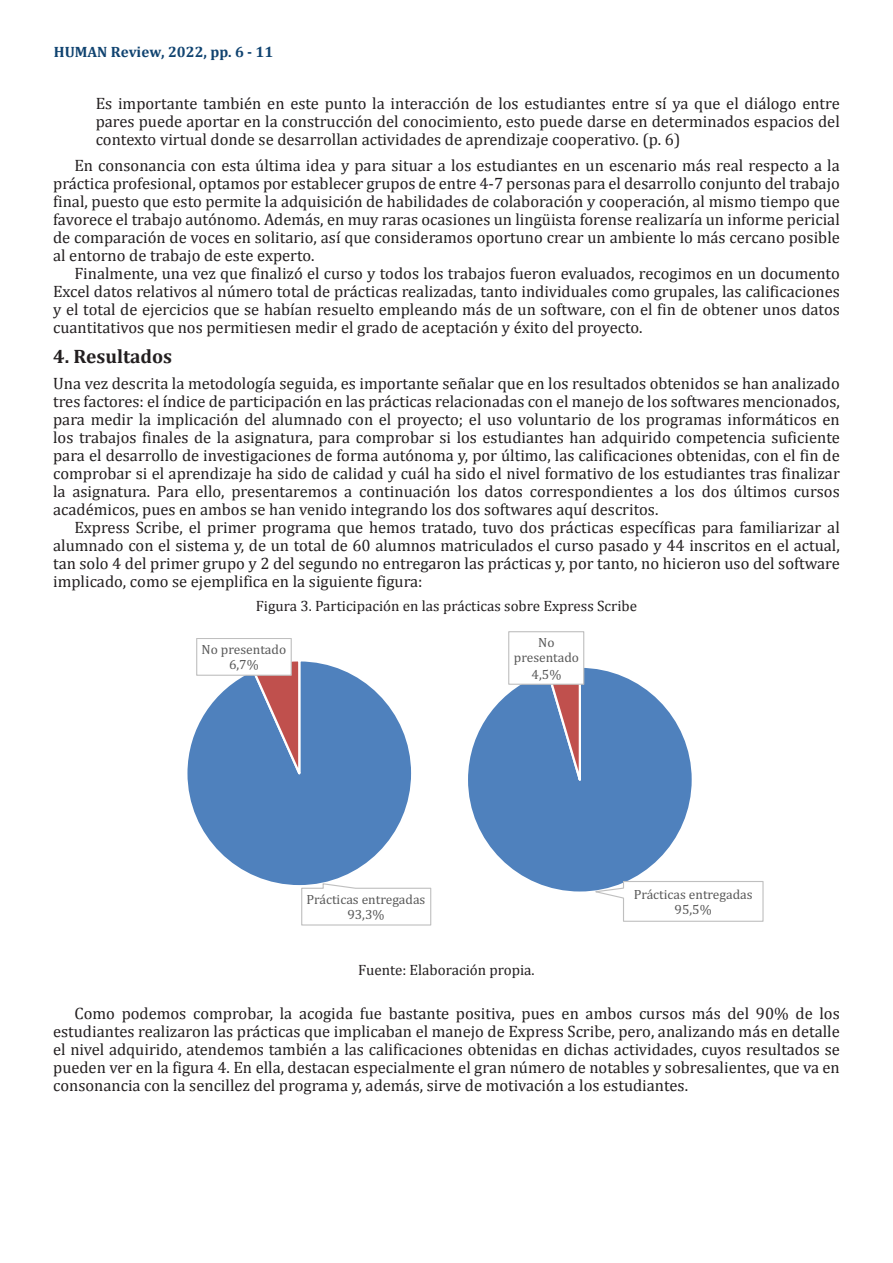
<style>
.page{position:relative;width:893px;height:1263px;background:#fff}
.page>*{position:absolute;margin:0;border:0;box-sizing:border-box;transform-origin:0 0}
.Titulo_1{font:700 19.5px "Cambria";color:#231f20}
.Parrafos-siguientes{font:16.5px/18px "Cambria";color:#231f20;text-align:justify}
.Parrafo-Arranque{font:16.5px/18px "Cambria";color:#231f20;text-align:justify}
.Citas{font:16.5px/18px "Cambria";color:#231f20;text-align:justify}
.Fuente-Tablas{font:15px "Cambria";color:#231f20}
.t1{font:700 15px "Cambria";color:#104370}
.t2{font:13.5px/15px "Cambria";color:#595959;text-align:center}
.s1{font-style:inherit}
</style>
<div class="page">
<svg style="left:187px;top:661px;width:225px;height:225px"></svg>
<svg style="left:301px;top:882px;width:131px;height:44px"></svg>
<svg style="left:196px;top:638px;width:106px;height:146px"></svg>
<svg style="left:468px;top:668px;width:224px;height:224px"></svg>
<svg style="left:589px;top:880px;width:175px;height:42px"></svg>
<svg style="left:508px;top:631px;width:77px;height:164px"></svg>
<p class="t1" style="left:54px;top:41px;width:221px">HUMAN Review, 2022<span class="s1">, pp. 6 - 11</span></p>
<p class="Citas" style="left:96px;top:94px;width:746px">Es importante también en este punto la interacción de los estudiantes entre sí ya que el diálogo entre pares puede aportar en la construcción del conocimiento, esto puede darse en determinados espacios del contexto virtual donde se desarrollan actividades de aprendizaje cooperativo. (p. 6)</p>
<p class="Parrafos-siguientes" style="left:53px;top:156px;width:788px;text-indent:21px">En consonancia con esta última idea y para situar a los estudiantes en un escenario más real respecto a la práctica profesional, optamos por establecer grupos de entre 4-7 personas para el desarrollo conjunto del trabajo final, puesto que esto permite la adquisición de habilidades de colaboración y cooperación, al mismo tiempo que favorece el trabajo autónomo. Además, en muy raras ocasiones un lingüista forense realizaría un informe pericial de comparación de voces en solitario, así que consideramos oportuno crear un ambiente lo más cercano posible al entorno de trabajo de este experto.</p>
<p class="Parrafos-siguientes" style="left:53px;top:264px;width:788px;text-indent:21px">Finalmente, una vez que finalizó el curso y todos los trabajos fueron evaluados, recogimos en un documento Excel datos relativos al número total de prácticas realizadas, tanto individuales como grupales, las calificaciones y el total de ejercicios que se habían resuelto empleando más de un software, con el fin de obtener unos datos cuantitativos que nos permitiesen medir el grado de aceptación y éxito del proyecto.</p>
<p class="Titulo_1" style="left:53px;top:342px;width:121px">4. Resultados</p>
<p class="Parrafo-Arranque" style="left:53px;top:374px;width:788px">Una vez descrita la metodología seguida, es importante señalar que en los resultados obtenidos se han analizado tres factores: el índice de participación en las prácticas relacionadas con el manejo de los softwares mencionados, para medir la implicación del alumnado con el proyecto; el uso voluntario de los programas informáticos en los trabajos finales de la asignatura, para comprobar si los estudiantes han adquirido competencia suficiente para el desarrollo de investigaciones de forma autónoma y, por último, las calificaciones obtenidas, con el fin de comprobar si el aprendizaje ha sido de calidad y cuál ha sido el nivel formativo de los estudiantes tras finalizar la asignatura. Para ello, presentaremos a continuación los datos correspondientes a los dos últimos cursos académicos, pues en ambos se han venido integrando los dos softwares aquí descritos.</p>
<p class="Parrafos-siguientes" style="left:53px;top:518px;width:788px;text-indent:21px">Express Scribe, el primer programa que hemos tratado, tuvo dos prácticas específicas para familiarizar al alumnado con el sistema y, de un total de 60 alumnos matriculados el curso pasado y 44 inscritos en el actual, tan solo 4 del primer grupo y 2 del segundo no entregaron las prácticas y, por tanto, no hicieron uso del software implicado, como se ejemplifica en la siguiente figura:</p>
<p class="Fuente-Tablas" style="left:256px;top:596px;width:383px">Figura 3. Participación en las prácticas sobre Express Scribe</p>
<p class="t2" style="left:202px;top:642px;width:86px">No presentado<br>6,7%</p>
<p class="t2" style="left:306px;top:892px;width:120px">Prácticas entregadas<br>93,3%</p>
<p class="t2" style="left:514px;top:635px;width:67px">No presentado</p>
<p class="t2" style="left:532px;top:667px;width:31px">4,5%</p>
<p class="t2" style="left:634px;top:886px;width:120px">Prácticas entregadas<br>95,5%</p>
<p class="Fuente-Tablas" style="left:358px;top:960px;width:178px">Fuente: Elaboración propia.</p>
<p class="Parrafos-siguientes" style="left:53px;top:1004px;width:788px;text-indent:21px">Como podemos comprobar, la acogida fue bastante positiva, pues en ambos cursos más del 90% de los estudiantes realizaron las prácticas que implicaban el manejo de Express Scribe, pero, analizando más en detalle el nivel adquirido, atendemos también a las calificaciones obtenidas en dichas actividades, cuyos resultados se pueden ver en la figura 4. En ella, destacan especialmente el gran número de notables y sobresalientes, que va en consonancia con la sencillez del programa y, además, sirve de motivación a los estudiantes.</p>
</div>
